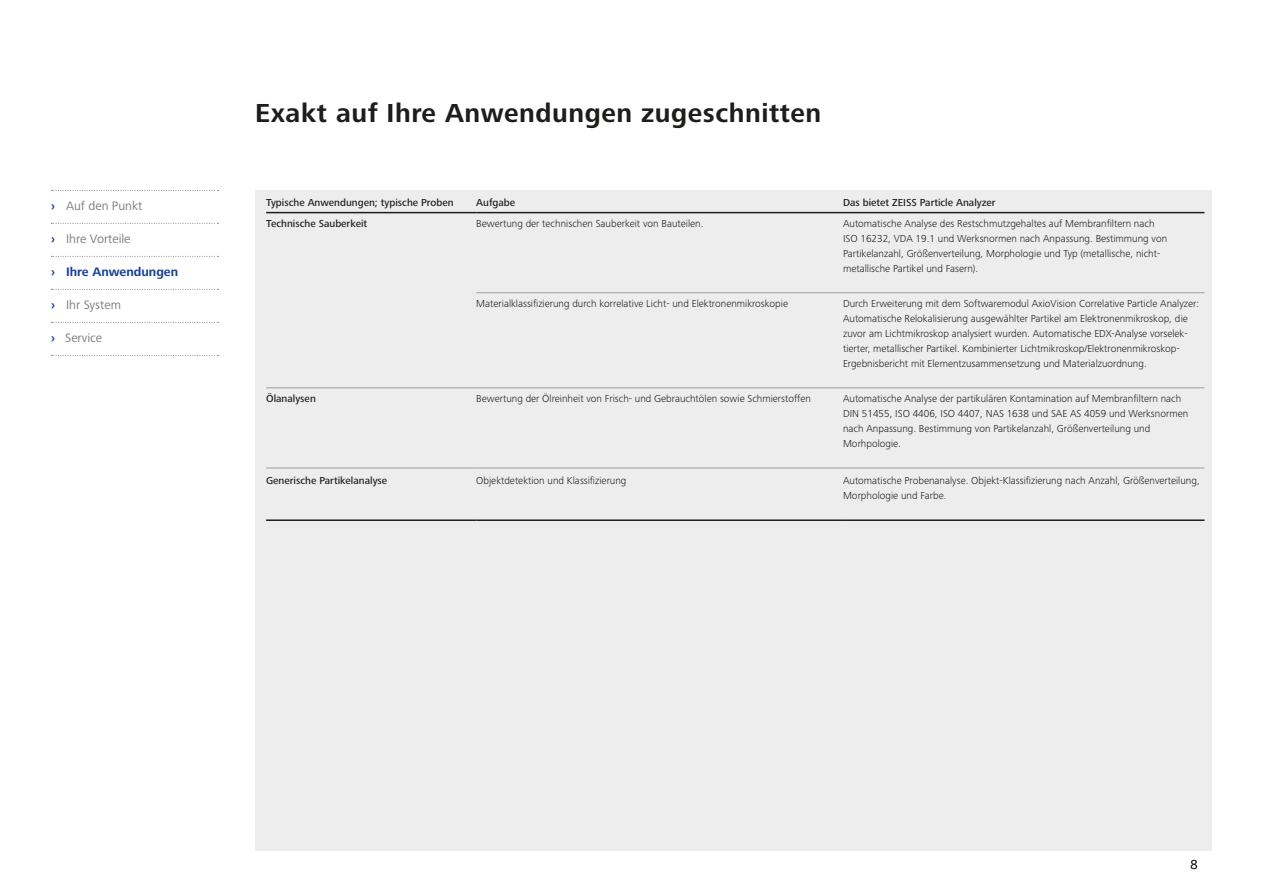
<style>
.page{position:relative;width:1263px;height:893px;background:#fff}
.page>*{position:absolute;margin:0;border:0;box-sizing:border-box;transform-origin:0 0}
.t1{font:700 27px "Zeiss Frutiger Next Pro";letter-spacing:.02em;color:#1d1d1b}
.t2{font:300 13.5px "Zeiss Frutiger Next Pro";color:#1d1d1b}
.t3{font:12.75px "Zeiss Frutiger Next Pro";color:#7c7b7b}
.t4{font:700 12.75px "Zeiss Frutiger Next Pro";color:#164194}
.t5{font:300 10.5px/15px "Zeiss Frutiger Next Pro";color:#1d1d1b}
.t6{font:500 10.5px "Zeiss Frutiger Next Pro";color:#1d1d1b}
.s1{font-weight:700;color:#164194}
</style>
<div class="page">
<div style="left:255px;top:190px;width:957px;height:660px;background:#ededed"></div>
<hr style="left:266px;top:468px;width:210px;height:1px;background:#9d9d9c">
<hr style="left:476px;top:468px;width:367px;height:1px;background:#9d9d9c">
<hr style="left:843px;top:468px;width:361px;height:1px;background:#9d9d9c">
<hr style="left:266px;top:519px;width:210px;height:2px;background:#1d1d1b">
<hr style="left:476px;top:519px;width:367px;height:2px;background:#1d1d1b">
<hr style="left:843px;top:519px;width:361px;height:2px;background:#1d1d1b">
<hr style="left:476px;top:388px;width:367px;height:1px;background:#9d9d9c">
<hr style="left:843px;top:388px;width:361px;height:1px;background:#9d9d9c">
<hr style="left:266px;top:388px;width:210px;height:1px;background:#9d9d9c">
<hr style="left:266px;top:212px;width:210px;height:1px;background:#1d1d1b">
<hr style="left:476px;top:212px;width:367px;height:1px;background:#1d1d1b">
<hr style="left:843px;top:212px;width:361px;height:1px;background:#1d1d1b">
<hr style="left:476px;top:292px;width:367px;height:1px;background:#9d9d9c">
<hr style="left:843px;top:292px;width:361px;height:1px;background:#9d9d9c">
<svg style="left:51px;top:190px;width:168px;height:1px"></svg>
<svg style="left:51px;top:223px;width:168px;height:1px"></svg>
<svg style="left:51px;top:256px;width:168px;height:1px"></svg>
<svg style="left:51px;top:289px;width:168px;height:1px"></svg>
<svg style="left:51px;top:322px;width:168px;height:1px"></svg>
<svg style="left:51px;top:355px;width:168px;height:1px"></svg>
<p class="t3" style="left:51px;top:199px;width:93px"><span class="s1">›</span> Auf den Punkt</p>
<p class="t3" style="left:51px;top:232px;width:81px"><span class="s1">›</span> Ihre Vorteile</p>
<p class="t4" style="left:51px;top:265px;width:129px">› Ihre Anwendungen</p>
<p class="t3" style="left:51px;top:298px;width:71px"><span class="s1">›</span> Ihr System</p>
<p class="t3" style="left:51px;top:331px;width:53px"><span class="s1">›</span> Service</p>
<h1 class="t1" style="left:255px;top:97px;width:568px">Exakt auf Ihre Anwendungen zugeschnitten</h1>
<p class="t6" style="left:266px;top:197px;width:189px">Typische Anwendungen; typische Proben</p>
<p class="t6" style="left:476px;top:197px;width:40px">Aufgabe</p>
<p class="t6" style="left:843px;top:196px;width:154px">Das bietet ZEISS Particle Analyzer</p>
<p class="t6" style="left:266px;top:217px;width:103px">Technische Sauberkeit</p>
<p class="t5" style="left:476px;top:216px;width:229px">Bewertung der technischen Sauberkeit von Bauteilen.</p>
<p class="t5" style="left:843px;top:216px;width:326px">Automatische Analyse des Restschmutzgehaltes auf Membranfiltern nach ISO 16232, VDA 19.1 und Werksnormen nach Anpassung. Bestimmung von Partikelanzahl, Größenverteilung, Morphologie und Typ (metallische, nicht&shy;metallische Partikel und Fasern).</p>
<p class="t5" style="left:476px;top:296px;width:313px">Materialklassifizierung durch korrelative Licht- und Elektronenmikroskopie</p>
<p class="t5" style="left:843px;top:296px;width:358px">Durch Erweiterung mit dem Softwaremodul AxioVision Correlative Particle Analyzer:<br>Automatische Relokalisierung ausgewählter Partikel am Elektronenmikroskop, die zuvor am Lichtmikroskop analysiert wurden. Automatische EDX-Analyse vorselek&shy;tierter, metallischer Partikel. Kombinierter Lichtmikroskop/Elektronenmikroskop-Ergebnisbericht mit Elementzusammensetzung und Materialzuordnung.</p>
<p class="t6" style="left:266px;top:392px;width:51px">Ölanalysen</p>
<p class="t5" style="left:476px;top:391px;width:336px">Bewertung der Ölreinheit von Frisch- und Gebrauchtölen sowie Schmierstoffen</p>
<p class="t5" style="left:843px;top:391px;width:347px">Automatische Analyse der partikulären Kontamination auf Membranfiltern nach DIN 51455, ISO 4406, ISO 4407, NAS 1638 und SAE AS 4059 und Werksnormen nach Anpassung. Bestimmung von Partikelanzahl, Größenverteilung und Morhpologie.</p>
<p class="t6" style="left:266px;top:475px;width:123px">Generische Partikelanalyse</p>
<p class="t5" style="left:476px;top:473px;width:152px">Objektdetektion und Klassifizierung</p>
<p class="t5" style="left:843px;top:473px;width:358px">Automatische Probenanalyse. Objekt-Klassifizierung nach Anzahl, Größenverteilung,<br>Morphologie und Farbe.</p>
<p class="t2" style="left:1190px;top:856px;width:9px">8</p>
</div>
